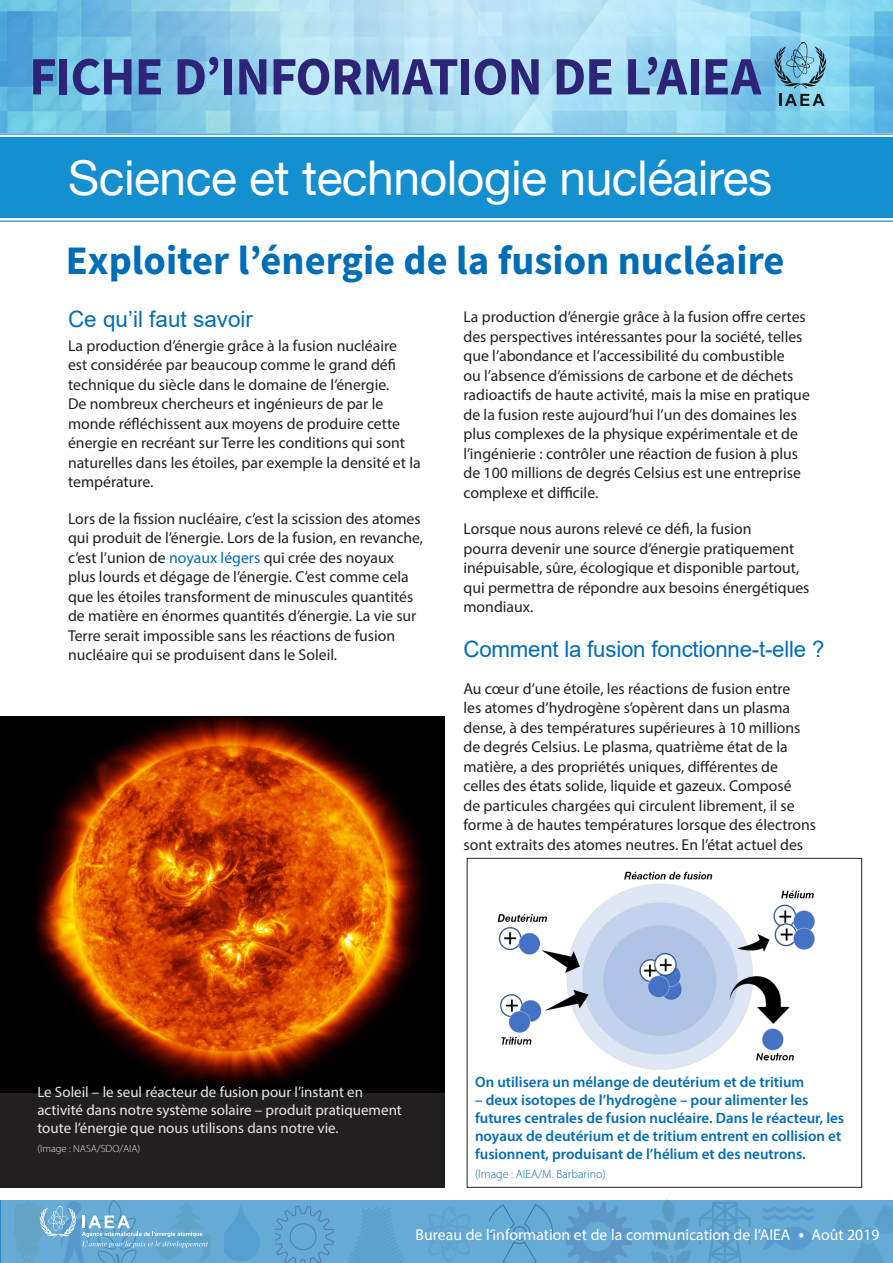
<style>
.page{position:relative;width:893px;height:1263px;background:#fff}
.page>*{position:absolute;margin:0;border:0;box-sizing:border-box;transform-origin:0 0}
.t1{font:700 90px "Source Sans Pro";letter-spacing:-.01em;color:#2d2377}
.t2{font:700 54px "Source Sans Pro";letter-spacing:-.02em;color:#2d2377}
.t3{font:48px "Helvetica Neue";letter-spacing:-.01em;color:#fff}
.t4{font:700 40.5px "Source Sans Pro";color:#006db7}
.Subhead_01{font:22.5px "Arial";letter-spacing:-.01em;color:#006db7}
.Body_text{font:15.75px/19.5px "Myriad Pro";color:#231f20}
.Body_text_-_no_space{font:15.75px/19.5px "Myriad Pro";color:#231f20}
.t5{font:15.75px "Myriad Pro";color:#fff}
.t6{font:600 15px/18px "Myriad Pro";color:#006db7}
.Body_text-2{font:15px/18px "Myriad Pro";color:#e6e7e9}
.credit_source{font:300 12px "Myriad Pro";color:#006db7}
.Photo_credit{font:300 10.5px "Myriad Pro";color:#e6e7e9}
.s1{color:#006db7}
.s2{font-family:"Source Sans Pro";font-size:18px}
</style>
<div class="page">
<svg style="left:1px;top:1200px;width:892px;height:63px;background:#62a6d2"></svg>
<svg style="left:14px;top:1200px;width:198px;height:63px;background:#6eacd3"></svg>
<hr style="left:0;top:1200px;width:1px;height:63px;background:#0072bc">
<div style="left:0;top:716px;width:444px;height:471px;background:#231f20"></div>
<img style="left:0;top:716px;width:444px;height:377px">
<img style="left:497px;top:871px;width:318px;height:199px">
<div style="left:467px;top:858px;width:395px;height:329px;border:1px solid #231f20"></div>
<svg style="left:0;top:133px;width:893px;height:89px"></svg>
<div style="left:0;top:137px;width:893px;height:81px;background:#148fcf"></div>
<img style="left:0;top:0;width:893px;height:132px">
<svg style="left:774px;top:42px;width:52px;height:64px;background:#6ca6bd"></svg>
<div style="left:221px;top:1203px;width:39px;height:58px;background:#66aad6"></div>
<p class="t1" style="left:68px;top:11px;width:643px">IAEA FACTSHEET</p>
<p class="t2" style="left:29px;top:42px;width:733px">FICHE D’INFORMATION DE L’AIEA</p>
<p class="t3" style="left:68px;top:149px;width:705px">Science et technologie nucléaires</p>
<p class="t4" style="left:66px;top:234px;width:720px">Exploiter l’énergie de la fusion nucléaire</p>
<p class="Subhead_01" style="left:68px;top:303px;width:187px">Ce qu’il faut savoir</p>
<p class="Body_text_-_no_space" style="left:68px;top:335px;width:354px">La production d’énergie grâce à la fusion nucléaire<br>est considérée par beaucoup comme le grand défi technique du siècle dans le domaine de l’énergie.<br>De nombreux chercheurs et ingénieurs de par le monde réfléchissent aux moyens de produire cette énergie en recréant sur Terre les conditions qui sont naturelles dans les étoiles, par exemple la densité et la température.</p>
<p class="Body_text" style="left:68px;top:508px;width:357px">Lors de la fission nucléaire, c’est la scission des atomes qui produit de l’énergie. Lors de la fusion, en revanche, c’est l’union de <span class="s1">noyaux légers</span> qui crée des noyaux plus lourds et dégage de l’énergie. C’est comme cela que les étoiles transforment de minuscules quantités de matière en énormes quantités d’énergie. La vie sur Terre serait impossible sans les réactions de fusion nucléaire qui se produisent dans le Soleil.</p>
<p class="Body_text" style="left:463px;top:307px;width:348px">La production d’énergie grâce à la fusion offre certes des perspectives intéressantes pour la société, telles que l’abondance et l’accessibilité du combustible<br>ou l’absence d’émissions de carbone et de déchets radioactifs de haute activité, mais la mise en pratique de la fusion reste aujourd’hui l’un des domaines les plus complexes de la physique expérimentale et de l’ingénierie : contrôler une réaction de fusion à plus de 100 millions de degrés Celsius est une entreprise complexe et difficile.</p>
<p class="Body_text" style="left:463px;top:519px;width:347px">Lorsque nous aurons relevé ce défi, la fusion<br>pourra devenir une source d’énergie pratiquement inépuisable, sûre, écologique et disponible partout, qui permettra de répondre aux besoins énergétiques mondiaux.</p>
<p class="Subhead_01" style="left:463px;top:634px;width:362px">Comment la fusion fonctionne-t-elle ?</p>
<p class="Body_text" style="left:463px;top:678px;width:354px">Au cœur d’une étoile, les réactions de fusion entre<br>les atomes d’hydrogène s’opèrent dans un plasma dense, à des températures supérieures à 10 millions de degrés Celsius. Le plasma, quatrième état de la matière, a des propriétés uniques, différentes de celles des états solide, liquide et gazeux. Composé<br>de particules chargées qui circulent librement, il se forme à de hautes températures lorsque des électrons sont extraits des atomes neutres. En l’état actuel des</p>
<p class="Body_text-2" style="left:37px;top:1082px;width:366px">Le Soleil – le seul réacteur de fusion pour l’instant en activité dans notre système solaire – produit pratiquement toute l’énergie que nous utilisons dans notre vie.</p>
<p class="Photo_credit" style="left:37px;top:1143px;width:104px">(Image : NASA/SDO/AIA)</p>
<p class="t6" style="left:475px;top:1073px;width:331px">On utilisera un mélange de deutérium et de tritium</p>
<p class="t6" style="left:475px;top:1091px;width:371px">– deux isotopes de l’hydrogène – pour alimenter les futures centrales de fusion nucléaire. Dans le réacteur, les noyaux de deutérium et de tritium entrent en collision et fusionnent, produisant de l’hélium et des neutrons.</p>
<p class="credit_source" style="left:475px;top:1168px;width:132px">(Image : AIEA/M. Barbarino)</p>
<p class="t5" style="left:416px;top:1225px;width:465px">Bureau de l’information et de la communication de l’AIEA <span class="s2">•</span> Août 2019</p>
</div>
